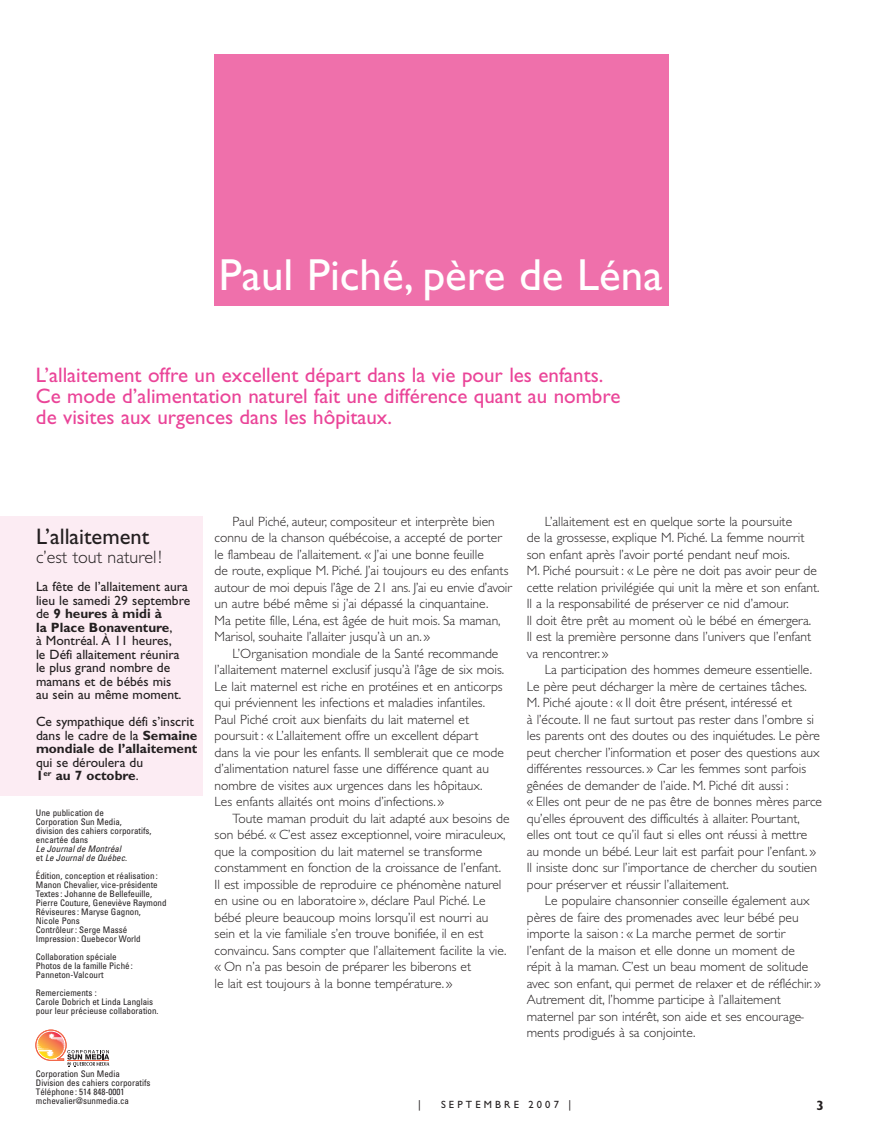
<style>
.page{position:relative;width:878px;height:1148px;background:#fff}
.page>*{position:absolute;margin:0;border:0;box-sizing:border-box;transform-origin:0 0}
.t1{font:45px "Gill Sans";color:#fff}
.t2{font:22.5px "Gill Sans";color:#231f20}
.t3{font:21px/21px "Gill Sans";color:#ea4498}
.t4{font:300 18px "Gill Sans";color:#231f20}
.t5{font:300 13.5px/16.5px "Gill Sans";color:#231f20}
.t6{font:13.5px/13.5px "Gill Sans";color:#231f20}
.t7{font:700 13.5px "Gill Sans";color:#231f20}
.t8{font:10.5px "Gill Sans";letter-spacing:.3em;color:#231f20}
.t9{font:condensed 9px/9px "Univers";color:#231f20}
.t10{font:italic condensed 9px/9px "Univers";letter-spacing:.005em;color:#231f20}
.s1{font-weight:700}
.s2{font-style:normal}
</style>
<div class="page">
<div style="left:214px;top:54px;width:455px;height:251px;background:#ef70ab"></div>
<svg style="left:36px;top:1029px;width:73px;height:38px"></svg>
<div style="left:0;top:516px;width:202px;height:279px;background:#fcecf3"></div>
<h1 class="t1" style="left:219px;top:258px;width:445px">Paul Piché, père de Léna</h1>
<h3 class="t3" style="left:36px;top:366px;width:586px">L’allaitement offre un excellent départ dans la vie pour les enfants.<br>Ce mode d’alimentation naturel fait une différence quant au nombre de visites aux urgences dans les hôpitaux.</h3>
<h2 class="t2" style="left:36px;top:528px;width:115px">L’allaitement</h2>
<h3 class="t4" style="left:36px;top:550px;width:127px">c’est tout naturel !</h3>
<p class="t6" style="left:36px;top:581px;width:156px">La fête de l’allaitement aura lieu le samedi 29 septembre de <span class="s1">9 heures à midi à<br>la Place Bonaventure</span>,<br>à Montréal. À 11 heures,<br>le Défi allaitement réunira le plus grand nombre de mamans et de bébés mis<br>au sein au même moment.</p>
<p class="t6" style="left:36px;top:716px;width:163px">Ce sympathique défi s’inscrit dans le cadre de la <span class="s1">Semaine mondiale de l’allaitement</span></p>
<p class="t6" style="left:36px;top:756px;width:109px">qui se déroulera du<br><span class="s1">1</span><sup>er</sup> <span class="s1">au 7 octobre</span>.</p>
<p class="t9" style="left:36px;top:809px;width:117px">Une publication de<br>Corporation Sun Media, division des cahiers corporatifs, encartée dans</p>
<p class="t10" style="left:36px;top:845px;width:93px">Le Journal de Montréal <span class="s2">et</span> Le Journal de Québec<span class="s2">.</span></p>
<p class="t9" style="left:36px;top:872px;width:132px">Édition, conception et réalisation:<br>Manon Chevalier, vice-présidente<br>Textes : Johanne de Bellefeuille,<br>Pierre Couture, Geneviève Raymond<br>Réviseures : Maryse Gagnon,<br>Nicole Pons<br>Contrôleur: Serge Massé<br>Impression : Quebecor World</p>
<p class="t9" style="left:36px;top:953px;width:98px">Collaboration spéciale<br>Photos de la famille Piché :<br>Panneton-Valcourt</p>
<p class="t9" style="left:36px;top:989px;width:124px">Remerciements :<br>Carole Dobrich et Linda Langlais pour leur précieuse collaboration.</p>
<p class="t9" style="left:36px;top:1070px;width:116px">Corporation Sun Media<br>Division des cahiers corporatifs<br>Téléphone: 514 848-0001 mchevalier@sunmedia.ca</p>
<p class="t5" style="left:214px;top:514px;width:299px;text-indent:18px">Paul Piché, auteur, compositeur et interprète bien connu de la chanson québécoise, a accepté de porter le flambeau de l’allaitement. « J’ai une bonne feuille<br>de route, explique M. Piché. J’ai toujours eu des enfants autour de moi depuis l’âge de 21 ans. J’ai eu envie d’avoir un autre bébé même si j’ai dépassé la cinquantaine.<br>Ma petite fille, Léna, est âgée de huit mois. Sa maman, Marisol, souhaite l’allaiter jusqu’à un an.»</p>
<p class="t5" style="left:214px;top:646px;width:291px;text-indent:18px">L’Organisation mondiale de la Santé recommande l’allaitement maternel exclusif jusqu’à l’âge de six mois.<br>Le lait maternel est riche en protéines et en anticorps qui préviennent les infections et maladies infantiles.<br>Paul Piché croit aux bienfaits du lait maternel et poursuit : « L’allaitement offre un excellent départ dans la vie pour les enfants. Il semblerait que ce mode d’alimentation naturel fasse une différence quant au nombre de visites aux urgences dans les hôpitaux.<br>Les enfants allaités ont moins d’infections.»</p>
<p class="t5" style="left:214px;top:811px;width:296px;text-indent:18px">Toute maman produit du lait adapté aux besoins de son bébé. « C’est assez exceptionnel, voire miraculeux, que la composition du lait maternel se transforme constamment en fonction de la croissance de l’enfant.<br>Il est impossible de reproduire ce phénomène naturel en usine ou en laboratoire », déclare Paul Piché. Le bébé pleure beaucoup moins lorsqu’il est nourri au sein et la vie familiale s’en trouve bonifiée, il en est convaincu. Sans compter que l’allaitement facilite la vie. « On n’a pas besoin de préparer les biberons et<br>le lait est toujours à la bonne température.»</p>
<p class="t5" style="left:527px;top:514px;width:294px;text-indent:18px">L’allaitement est en quelque sorte la poursuite<br>de la grossesse, explique M. Piché. La femme nourrit son enfant après l’avoir porté pendant neuf mois.<br>M. Piché poursuit : « Le père ne doit pas avoir peur de cette relation privilégiée qui unit la mère et son enfant.<br>Il a la responsabilité de préserver ce nid d’amour.<br>Il doit être prêt au moment où le bébé en émergera.<br>Il est la première personne dans l’univers que l’enfant va rencontrer. »</p>
<p class="t5" style="left:527px;top:662px;width:297px;text-indent:18px">La participation des hommes demeure essentielle.<br>Le père peut décharger la mère de certaines tâches.<br>M. Piché ajoute : « Il doit être présent, intéressé et<br>à l’écoute. Il ne faut surtout pas rester dans l’ombre si les parents ont des doutes ou des inquiétudes. Le père peut chercher l’information et poser des questions aux différentes ressources. » Car les femmes sont parfois gênées de demander de l’aide. M. Piché dit aussi :<br>« Elles ont peur de ne pas être de bonnes mères parce qu’elles éprouvent des difficultés à allaiter. Pourtant, elles ont tout ce qu’il faut si elles ont réussi à mettre au monde un bébé. Leur lait est parfait pour l’enfant. » Il insiste donc sur l’importance de chercher du soutien pour préserver et réussir l’allaitement.</p>
<p class="t5" style="left:527px;top:893px;width:296px;text-indent:18px">Le populaire chansonnier conseille également aux pères de faire des promenades avec leur bébé peu importe la saison : « La marche permet de sortir l’enfant de la maison et elle donne un moment de répit à la maman. C’est un beau moment de solitude avec son enfant, qui permet de relaxer et de réfléchir. » Autrement dit, l’homme participe à l’allaitement maternel par son intérêt, son aide et ses encourage&shy;ments prodigués à sa conjointe.</p>
<p class="t8" style="left:418px;top:1100px;width:4px">|</p>
<p class="t8" style="left:441px;top:1100px;width:132px">SEPTEMBRE 2007 |</p>
<p class="t7" style="left:816px;top:1100px;width:9px">3</p>
</div>
